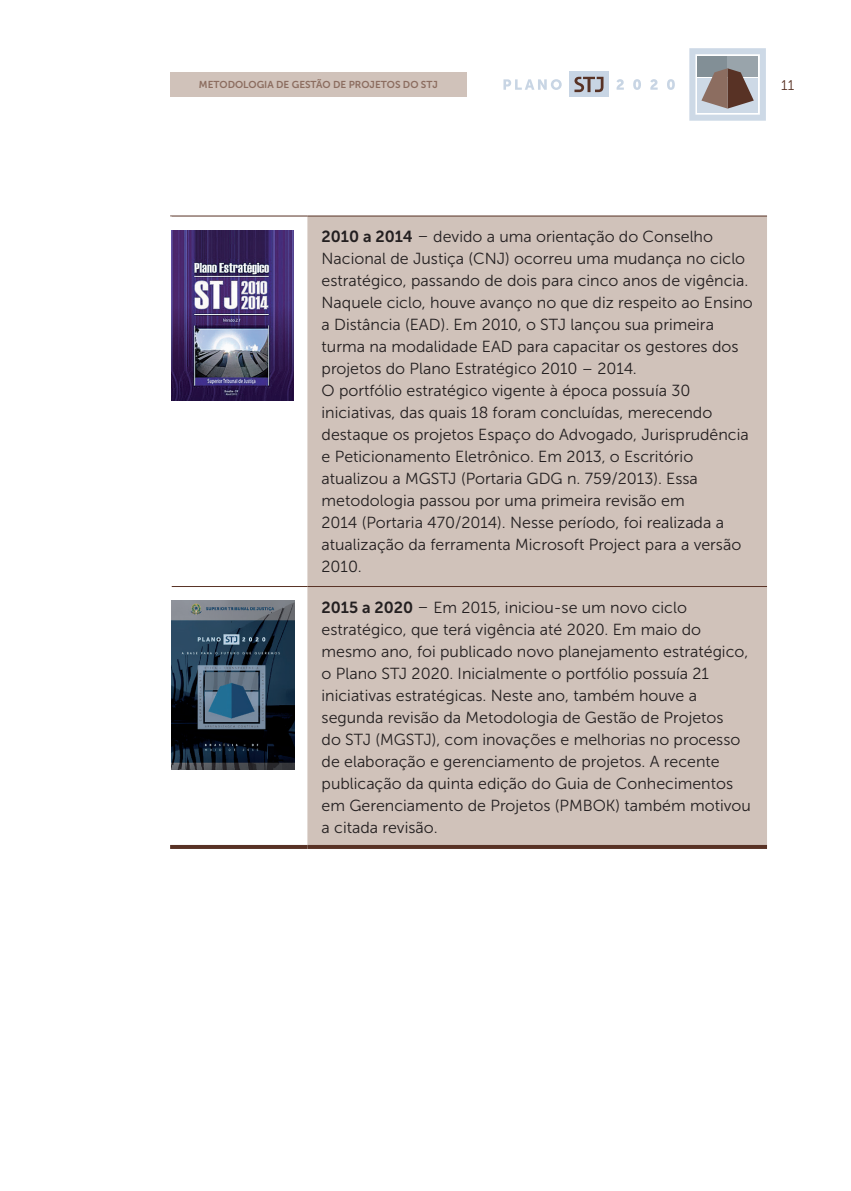
<style>
.page{position:relative;width:851px;height:1191px;background:#fff}
.page>*{position:absolute;margin:0;border:0;box-sizing:border-box;transform-origin:0 0}
.tabela_conteudo{font:16px/22px "Museo Sans 300";color:#231f20}
.t1{font:14px "Museo Sans 300";color:#583225}
.t2{font:10px "Museo Sans 700";color:#8c6d60}
.s1{font-family:"Museo Sans 700"}
</style>
<div class="page">
<div style="left:569px;top:72px;width:39px;height:25px;background:#c8d5e4"></div>
<svg style="left:574px;top:77px;width:29px;height:15px"></svg>
<svg style="left:616px;top:79px;width:58px;height:11px"></svg>
<svg style="left:503px;top:79px;width:58px;height:11px"></svg>
<svg style="left:689px;top:48px;width:76px;height:73px"></svg>
<div style="left:170px;top:72px;width:296px;height:24px;background:#d0c2ba"></div>
<div style="left:307px;top:216px;width:459px;height:629px;background:#d0c2ba"></div>
<hr style="left:307px;top:215px;width:459px;height:1px;background:#583225">
<hr style="left:307px;top:586px;width:459px;height:1px;background:#583225">
<hr style="left:170px;top:215px;width:137px;height:1px;background:#583225">
<hr style="left:172px;top:586px;width:135px;height:1px;background:#583225">
<hr style="left:170px;top:845px;width:137px;height:4px;background:#583225">
<hr style="left:307px;top:845px;width:459px;height:4px;background:#583225">
<img style="left:172px;top:230px;width:121px;height:170px">
<img style="left:172px;top:600px;width:122px;height:169px">
<p class="t2" style="left:199px;top:79px;width:240px">METODOLOGIA DE GESTÃO DE PROJETOS DO STJ</p>
<p class="t1" style="left:781px;top:77px;width:15px">11</p>
<p class="tabela_conteudo" style="left:321px;top:226px;width:432px"><span class="s1">2010 a 2014</span> – devido a uma orientação do Conselho Nacional de Justiça (CNJ) ocorreu uma mudança no ciclo estratégico, passando de dois para cinco anos de vigência.<br>Naquele ciclo, houve avanço no que diz respeito ao Ensino a Distância (EAD). Em 2010, o STJ lançou sua primeira turma na modalidade EAD para capacitar os gestores dos projetos do Plano Estratégico 2010 – 2014.<br>O portfólio estratégico vigente à época possuía 30 iniciativas, das quais 18 foram concluídas, merecendo destaque os projetos Espaço do Advogado, Jurisprudência e Peticionamento Eletrônico. Em 2013, o Escritório atualizou a MGSTJ (Portaria GDG n. 759/2013). Essa metodologia passou por uma primeira revisão em<br>2014 (Portaria 470/2014). Nesse período, foi realizada a atualização da ferramenta Microsoft Project para a versão 2010.</p>
<p class="tabela_conteudo" style="left:321px;top:596px;width:431px"><span class="s1">2015 a 2020</span> – Em 2015, iniciou-se um novo ciclo estratégico, que terá vigência até 2020. Em maio do mesmo ano, foi publicado novo planejamento estratégico, o Plano STJ 2020. Inicialmente o portfólio possuía 21 iniciativas estratégicas. Neste ano, também houve a segunda revisão da Metodologia de Gestão de Projetos<br>do STJ (MGSTJ), com inovações e melhorias no processo de elaboração e gerenciamento de projetos. A recente publicação da quinta edição do Guia de Conhecimentos em Gerenciamento de Projetos (PMBOK) também motivou a citada revisão.</p>
</div>
